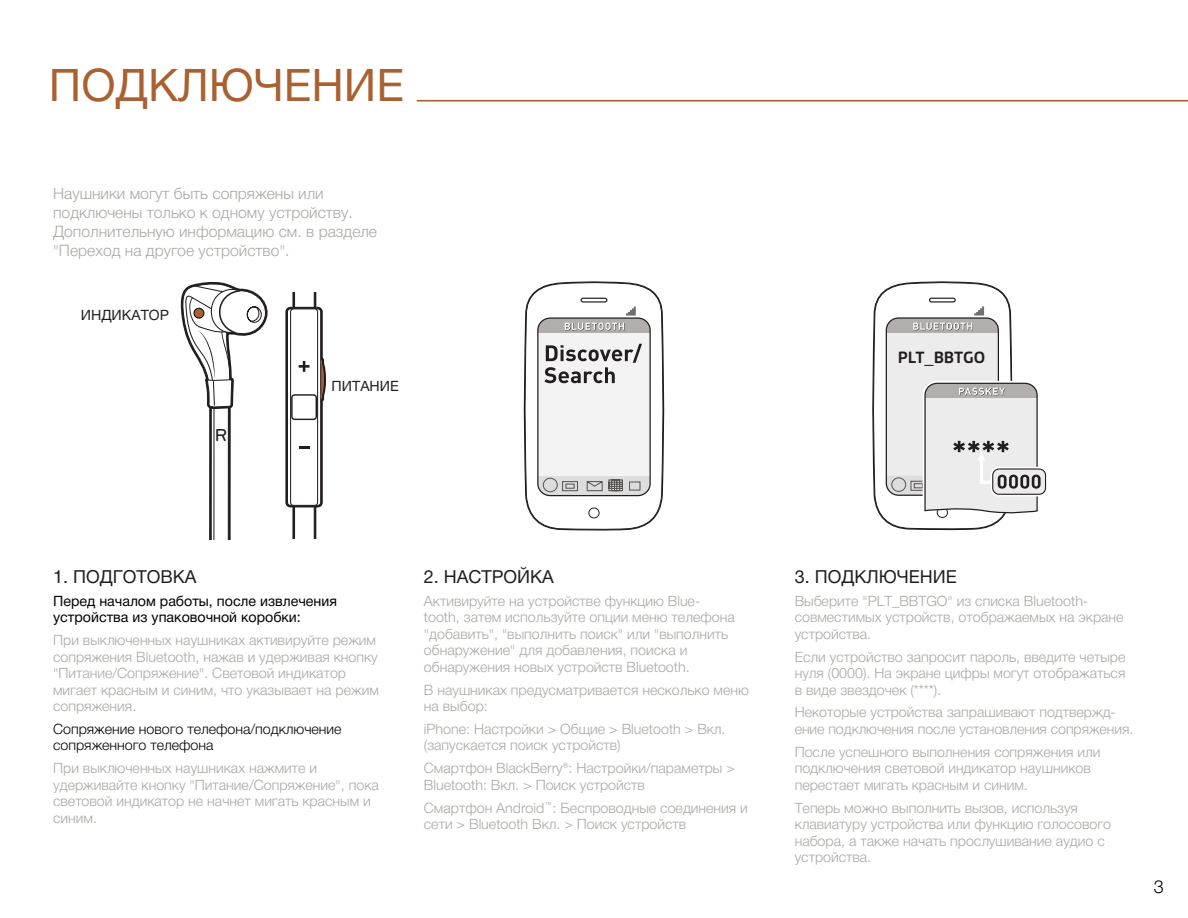
<style>
.page{position:relative;width:1188px;height:918px;background:#fff}
.page>*{position:absolute;margin:0;border:0;box-sizing:border-box;transform-origin:0 0}
.t1{font:45px "Helvetica Neue LTCYR";color:#aa6131}
.t2{font:18px "Helvetica Neue LTCYR";color:#221e1f}
.t3{font:300 18px "Helvetica Neue LTCYR";color:#000}
.t4{font:500 18px "Bryant";color:#221e1f}
.t5{font:700 17.55px "Gesta";color:#221e1f}
.t6{font:300 15.75px/18.8px "Helvetica Neue LTCYR";color:#a9a8a4}
.t7{font:300 14.25px/16.5px "Helvetica Neue LTCYR";color:#a9a8a4}
.t8{font:14.25px/16.5px "Helvetica Neue LTCYR";color:#000}
.t9{font:300 14.25px/16.5px "Helvetica Neue LTCYR";color:#000}
.t10{font:14.25px "Helvetica Neue LTCYR";color:#221e1f}
</style>
<div class="page">
<hr style="left:417px;top:100px;width:771px;height:2px;background:#aa6131">
<div style="left:285px;top:307px;width:38px;height:200px;border:4px solid #221e1f;border-radius:3px"></div>
<div style="left:287px;top:309px;width:34px;height:196px;background:#fff;border-radius:3px"></div>
<div style="left:287px;top:308px;width:34px;height:198px;border:1px solid #221e1f;border-radius:3px"></div>
<div style="left:290px;top:308px;width:28px;height:198px;border:1px solid #221e1f;border-radius:3px"></div>
<svg style="left:292px;top:293px;width:34px;height:246px"></svg>
<div style="left:297px;top:400px;width:14px;height:14px;background:#fff;border-radius:2px"></div>
<div style="left:291px;top:394px;width:26px;height:26px;border:1px solid #221e1f;border-radius:3px"></div>
<svg style="left:180px;top:281px;width:88px;height:259px"></svg>
<div style="left:194px;top:308px;width:10px;height:10px;background:#aa6131;border-radius:50%"></div>
<div style="left:194px;top:308px;width:10px;height:10px;border:1px solid #000;border-radius:50%"></div>
<svg style="left:523px;top:281px;width:142px;height:250px"></svg>
<div style="left:991px;top:467px;width:57px;height:29px;border:4px solid #fff;border-radius:6px"></div>
<div style="left:993px;top:469px;width:53px;height:25px;background:#edecec;border-radius:6px"></div>
<div style="left:992px;top:468px;width:54px;height:27px;border:1px solid #221e1f;border-radius:6px"></div>
<svg style="left:872px;top:281px;width:170px;height:250px"></svg>
<h1 class="t1" style="left:49px;top:61px;width:357px">ПОДКЛЮЧЕНИЕ</h1>
<p class="t6" style="left:53px;top:185px;width:325px">Наушники могут быть сопряжены или подключены только к одному устройству.<br>Дополнительную информацию см. в разделе "Переход на другое устройство".</p>
<p class="t10" style="left:81px;top:307px;width:90px">ИНДИКАТОР</p>
<p class="t4" style="left:215px;top:424px;width:14px">R</p>
<p class="t10" style="left:332px;top:378px;width:69px">ПИТАНИЕ</p>
<p class="t5" style="left:898px;top:348px;width:89px">PLT_BBTGO</p>
<p class="t2" style="left:53px;top:567px;width:145px">1. ПОДГОТОВКА</p>
<p class="t8" style="left:53px;top:593px;width:285px">Перед началом работы, после извлечения устройства из упаковочной коробки:</p>
<p class="t7" style="left:53px;top:632px;width:327px">При выключенных наушниках активируйте режим сопряжения Bluetooth, нажав и удерживая кнопку "Питание/Сопряжение". Световой индикатор мигает красным и синим, что указывает на режим сопряжения.</p>
<p class="t9" style="left:53px;top:721px;width:290px">Сопряжение нового телефона/подключение сопряженного телефона</p>
<p class="t7" style="left:53px;top:760px;width:327px">При выключенных наушниках нажмите и удерживайте кнопку "Питание/Сопряжение", пока световой индикатор не начнет мигать красным и синим.</p>
<p class="t2" style="left:424px;top:567px;width:132px">2. НАСТРОЙКА</p>
<p class="t7" style="left:424px;top:593px;width:312px">Активируйте на устройстве функцию Blue&shy;tooth, затем используйте опции меню телефона "добавить", "выполнить поиск" или "выполнить обнаружение" для добавления, поиска и обнаружения новых устройств Bluetooth.</p>
<p class="t7" style="left:424px;top:681px;width:327px">В наушниках предусматривается несколько меню на выбор:</p>
<p class="t7" style="left:424px;top:721px;width:303px">iPhone: Настройки &gt; Общие &gt; Bluetooth &gt; Вкл. (запускается поиск устройств)</p>
<p class="t7" style="left:424px;top:760px;width:313px">Смартфон BlackBerry®: Настройки/параметры &gt;<br>Bluetooth: Вкл. &gt; Поиск устройств</p>
<p class="t7" style="left:424px;top:800px;width:326px">Смартфон Android<sup>™</sup>: Беспроводные соединения и сети &gt; Bluetooth Вкл. &gt; Поиск устройств</p>
<p class="t2" style="left:795px;top:567px;width:164px">3. ПОДКЛЮЧЕНИЕ</p>
<p class="t7" style="left:795px;top:593px;width:330px">Выберите "PLT_BBTGO" из списка Bluetooth&shy;совместимых устройств, отображаемых на экране устройства.</p>
<p class="t7" style="left:795px;top:648px;width:332px;text-align:justify">Если устройство запросит пароль, введите четыре нуля (0000). На экране цифры могут отображаться в виде звездочек (****).</p>
<p class="t7" style="left:795px;top:704px;width:340px">Некоторые устройства запрашивают подтвержд&shy;ение подключения после установления сопряжения.</p>
<p class="t7" style="left:795px;top:744px;width:307px">После успешного выполнения сопряжения или подключения световой индикатор наушников перестает мигать красным и синим.</p>
<p class="t7" style="left:795px;top:800px;width:318px">Теперь можно выполнить вызов, используя клавиатуру устройства или функцию голосового набора, а также начать прослушивание аудио с устройства.</p>
<p class="t3" style="left:1154px;top:876px;width:12px">3</p>
</div>
